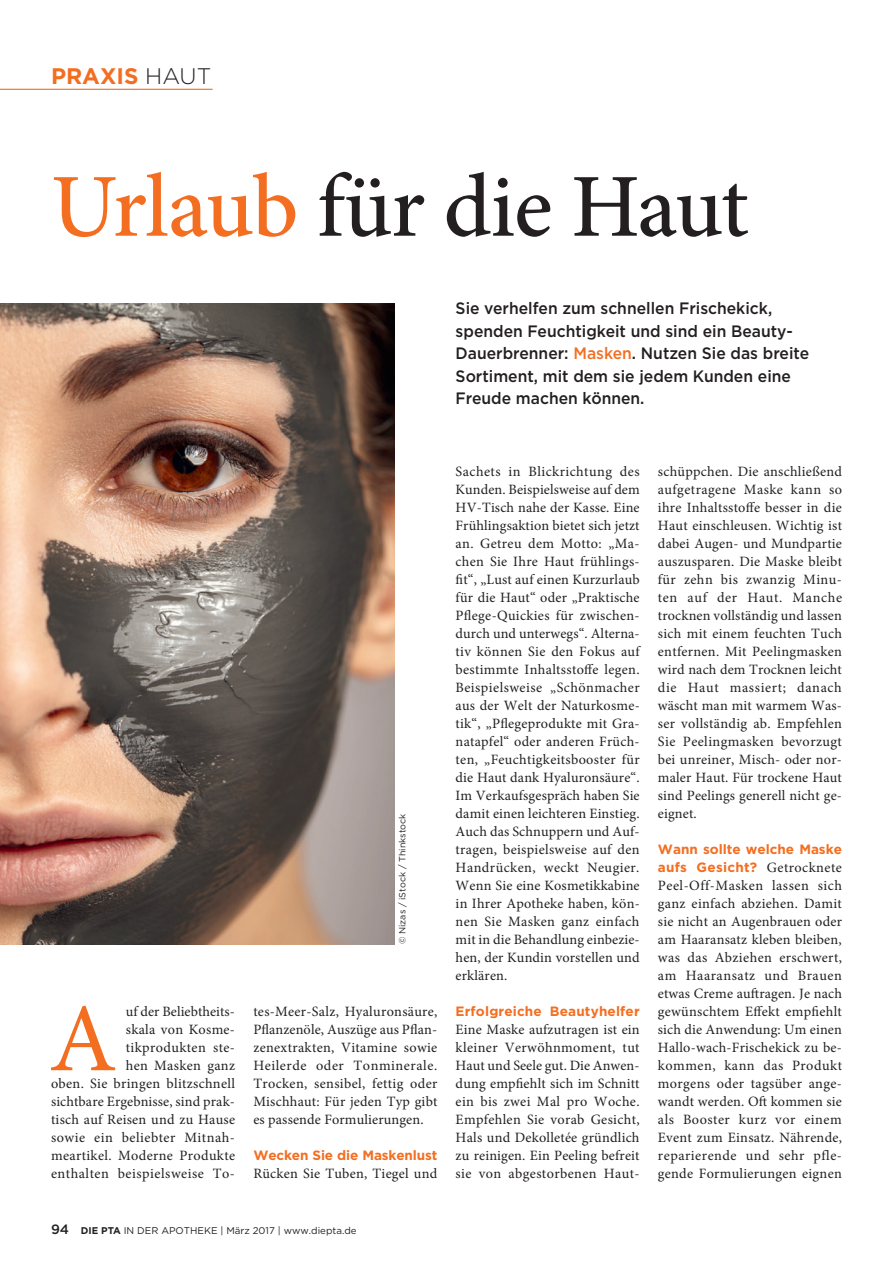
<style>
.page{position:relative;width:893px;height:1263px;background:#fff}
.page>*{position:absolute;margin:0;border:0;box-sizing:border-box;transform-origin:0 0}
.t1{font:97.2px "Minion Pro";color:#f36e21}
.t2{font:500 90px "Minion Pro";letter-spacing:-.015em;color:#231f20}
.t3{font:700 22.5px "Gotham";color:#f36e21}
.t4{font:500 16.5px/22.5px "Gotham";color:#231f20;scale:.95 1}
.t5{font:14.25px/18px "Minion Pro";letter-spacing:.015em;color:#231f20;text-align:justify}
.t6{font:700 13.5px/18px "Gotham";color:#f36e21}
.t7{font:9.75px "Gotham";color:#231f20}
.t8{font:9px "Gotham";color:#231f20}
.s1{font-weight:300;color:#231f20}
.s2{color:#f36e21}
.s3{font-weight:500;font-size:13.5px}
.s4{font-weight:700}
.s5{font-family:"Minion Pro";font-weight:400;font-size:14.25px;color:#231f20}
</style>
<div class="page">
<img style="left:0;top:304px;width:394px;height:640px">
<hr style="left:0;top:89px;width:213px;height:1px;background:#f36e21">
<h3 class="t3" style="left:51px;top:61px;width:162px">PRAXIS <span class="s1">HAUT</span></h3>
<h2 class="t2" style="left:51px;top:146px;width:699px"><span class="s2">Urlaub</span> für die Haut</h2>
<p class="t4" style="left:456px;top:297px;width:374px">Sie verhelfen zum schnellen Frischekick, spenden Feuchtigkeit und sind ein Beauty-Dauerbrenner: <span class="s2">Masken</span>. Nutzen Sie das breite Sortiment, mit dem sie jedem Kunden eine Freude machen können.</p>
<p class="t8" style="left:397px;top:944px;width:132px;rotate:-90deg">© Nizas / iStock / Thinkstock</p>
<h1 class="t1" style="left:49px;top:974px;width:69px">A</h1>
<p class="t5" style="left:51px;top:1003px;width:186px;text-align:right">uf der Beliebtheits-<br>skala von Kosme&shy;tikprodukten ste-<br>hen Masken ganz<br>oben. Sie bringen blitzschnell sichtbare Ergebnisse, sind prak&shy;tisch auf Reisen und zu Hause sowie ein beliebter Mitnah&shy;meartikel. Moderne Produkte enthalten beispielsweise To-</p>
<p class="t5" style="left:253px;top:1003px;width:186px">tes-Meer-Salz, Hyaluronsäure, Pflanzenöle, Auszüge aus Pflan&shy;zenextrakten, Vitamine sowie Heilerde oder Tonminerale.<br>Trocken, sensibel, fettig oder Mischhaut: Für jeden Typ gibt es passende Formulierungen.</p>
<p class="t6" style="left:253px;top:1146px;width:186px">Wecken Sie die Maskenlust</p>
<p class="t5" style="left:253px;top:1165px;width:186px">Rücken Sie Tuben, Tiegel und</p>
<p class="t7" style="left:51px;top:1224px;width:307px"><span class="s3">94</span> <span class="s4">DIE PTA</span> IN DER APOTHEKE | März 2017 | www.diepta.de</p>
<p class="t5" style="left:456px;top:463px;width:186px">Sachets in Blickrichtung des Kunden. Beispielsweise auf dem HV-Tisch nahe der Kasse. Eine Frühlingsaktion bietet sich jetzt an. Getreu dem Motto: „Ma&shy;chen Sie Ihre Haut frühlings&shy;fit“, „Lust auf einen Kurzurlaub für die Haut“ oder „Praktische Pflege-Quickies für zwischen&shy;durch und unterwegs“. Alterna&shy;tiv können Sie den Fokus auf bestimmte Inhaltsstoffe legen.<br>Beispielsweise „Schönmacher aus der Welt der Naturkosme&shy;tik“, „Pflegeprodukte mit Gra&shy;natapfel“ oder anderen Früch&shy;ten, „Feuchtigkeitsbooster für die Haut dank Hyaluronsäure“.<br>Im Verkaufsgespräch haben Sie damit einen leichteren Einstieg.<br>Auch das Schnuppern und Auf&shy;tragen, beispielsweise auf den Handrücken, weckt Neugier.<br>Wenn Sie eine Kosmetikkabine in Ihrer Apotheke haben, kön&shy;nen Sie Masken ganz einfach mit in die Behandlung einbezie&shy;hen, der Kundin vorstellen und erklären.</p>
<p class="t6" style="left:456px;top:1002px;width:186px">Erfolgreiche Beautyhelfer</p>
<p class="t5" style="left:456px;top:1021px;width:186px">Eine Maske aufzutragen ist ein kleiner Verwöhnmoment, tut Haut und Seele gut. Die Anwen&shy;dung empfiehlt sich im Schnitt ein bis zwei Mal pro Woche.<br>Empfehlen Sie vorab Gesicht, Hals und Dekolletée gründlich zu reinigen. Ein Peeling befreit sie von abgestorbenen Haut-</p>
<p class="t5" style="left:658px;top:463px;width:186px">schüppchen. Die anschließend aufgetragene Maske kann so ihre Inhaltsstoffe besser in die Haut einschleusen. Wichtig ist dabei Augen- und Mundpartie auszusparen. Die Maske bleibt für zehn bis zwanzig Minu&shy;ten auf der Haut. Manche trocknen vollständig und lassen sich mit einem feuchten Tuch entfernen. Mit Peelingmasken wird nach dem Trocknen leicht die Haut massiert; danach wäscht man mit warmem Was&shy;ser vollständig ab. Empfehlen Sie Peelingmasken bevorzugt bei unreiner, Misch- oder nor&shy;maler Haut. Für trockene Haut sind Peelings generell nicht ge&shy;eignet.</p>
<p class="t6" style="left:658px;top:840px;width:186px">Wann sollte welche Maske aufs Gesicht? <span class="s5">Getrocknete</span></p>
<p class="t5" style="left:658px;top:877px;width:186px">Peel-Off-Masken lassen sich ganz einfach abziehen. Damit sie nicht an Augenbrauen oder am Haaransatz kleben bleiben, was das Abziehen erschwert, am Haaransatz und Brauen etwas Creme auftragen. Je nach gewünschtem Effekt empfiehlt sich die Anwendung: Um einen Hallo-wach-Frischekick zu be&shy;kommen, kann das Produkt morgens oder tagsüber ange&shy;wandt werden. Oft kommen sie als Booster kurz vor einem Event zum Einsatz. Nährende, reparierende und sehr pfle&shy;gende Formulierungen eignen</p>
</div>
